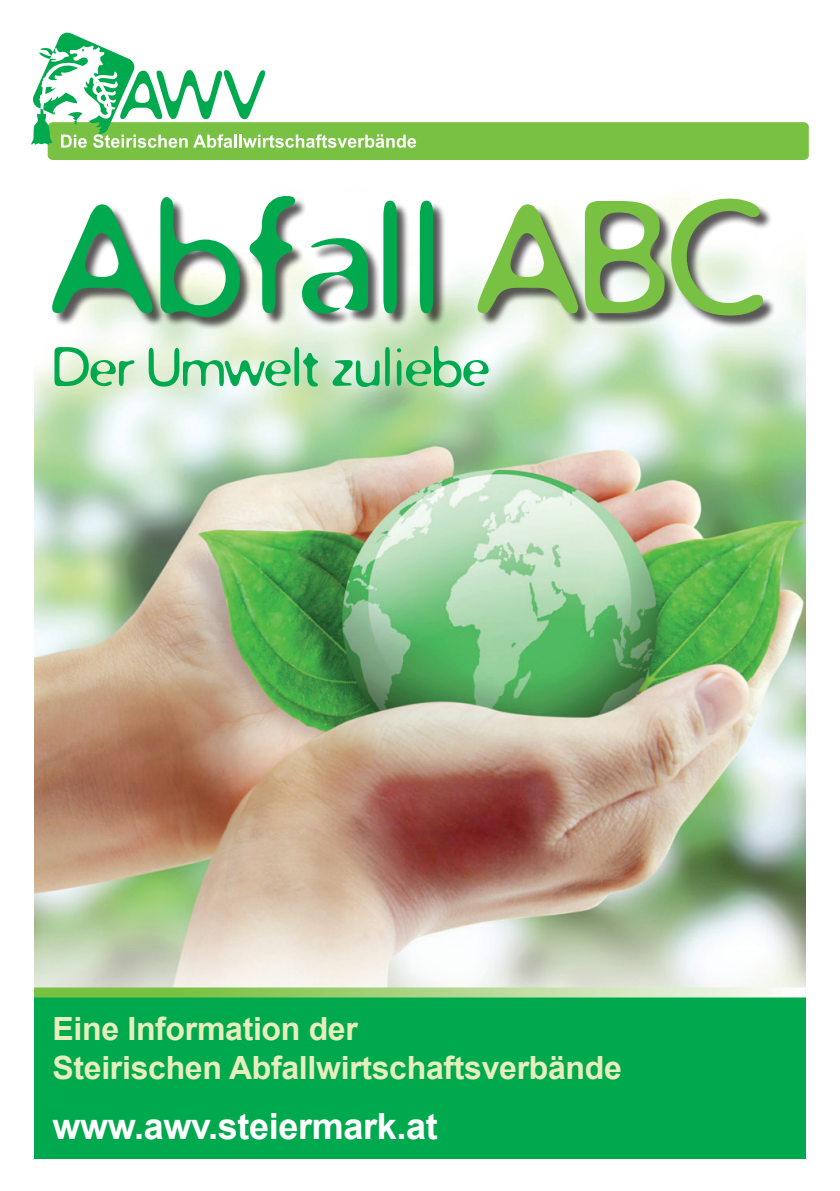
<style>
.page{position:relative;width:840px;height:1191px;background:#fff}
.page>*{position:absolute;margin:0;border:0;box-sizing:border-box;transform-origin:0 0}
.t1{font:156px "Distro";color:#00a94e}
.t2{font:54px "Distro";color:#00a94e}
.t3{font:700 36px "Arial";letter-spacing:-.01em;color:#fff}
.t4{font:700 32px/38.4px "Arial";letter-spacing:-.01em;color:#e6eebc}
.s1{color:#79c142}
</style>
<div class="page">
<img style="left:34px;top:261px;width:771px;height:726px">
<svg style="left:31px;top:32px;width:777px;height:128px"></svg>
<div style="left:54px;top:197px;width:721px;height:133px;background:#231f20;opacity:.75"></div>
<div style="left:34px;top:989px;width:771px;height:169px;background:#00a94e"></div>
<svg style="left:34px;top:987px;width:771px;height:10px;background:#b1d88f"></svg>
<h1 class="t1" style="left:52px;top:159px;width:712px">Abfall <span class="s1">ABC</span></h1>
<h2 class="t2" style="left:52px;top:333px;width:437px">Der Umwelt zuliebe</h2>
<p class="t4" style="left:52px;top:1011px;width:570px">Eine Information der<br>Steirischen Abfallwirtschaftsverbände</p>
<p class="t3" style="left:52px;top:1102px;width:386px">www.awv.steiermark.at</p>
</div>
